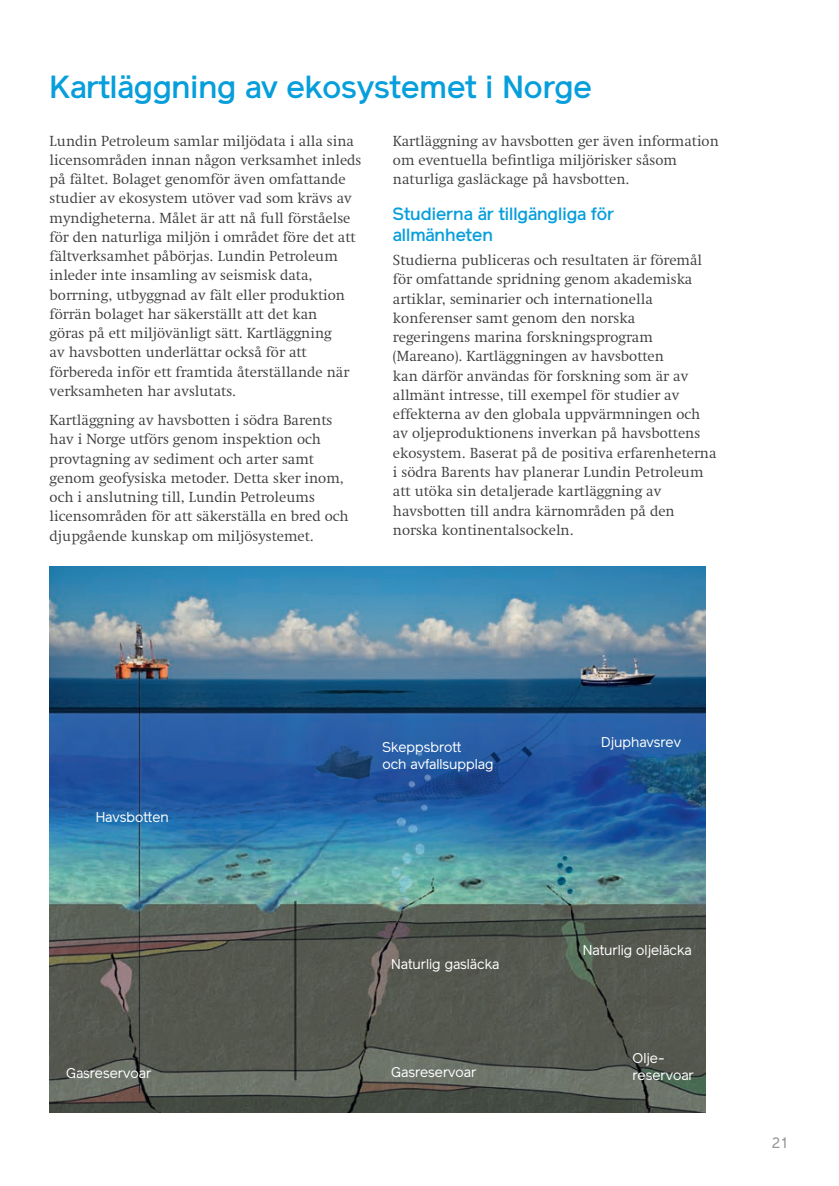
<style>
.page{position:relative;width:839px;height:1186px;background:#fff}
.page>*{position:absolute;margin:0;border:0;box-sizing:border-box;transform-origin:0 0}
.t1{font:500 31.5px "Reader";color:#069edb}
.t2{font:500 17.5px/21px "Reader";color:#069edb}
.t3{font:300 14.88px/19.2px "Swift LT Std";color:#3e3e3f}
.t4{font:14.88px "Reader";color:#939598}
.t5{font:14px/16.8px "Reader";color:#fff}
</style>
<div class="page">
<img style="left:50px;top:566px;width:655px;height:547px">
<h1 class="t1" style="left:50px;top:68px;width:543px">Kartläggning av ekosystemet i Norge</h1>
<p class="t3" style="left:50px;top:131px;width:313px">Lundin Petroleum samlar miljödata i alla sina licensområden innan någon verksamhet inleds på fältet. Bolaget genomför även omfattande studier av ekosystem utöver vad som krävs av myndigheterna. Målet är att nå full förståelse för den naturliga miljön i området före det att fältverksamhet påbörjas. Lundin Petroleum inleder inte insamling av seismisk data, borrning, utbyggnad av fält eller produktion förrän bolaget har säkerställt att det kan<br>göras på ett miljövänligt sätt. Kartläggning<br>av havsbotten underlättar också för att förbereda inför ett framtida återställande när verksamheten har avslutats.</p>
<p class="t3" style="left:50px;top:411px;width:300px">Kartläggning av havsbotten i södra Barents hav i Norge utförs genom inspektion och provtagning av sediment och arter samt genom geofysiska metoder. Detta sker inom, och i anslutning till, Lundin Petroleums licensområden för att säkerställa en bred och djupgående kunskap om miljösystemet.</p>
<p class="t3" style="left:393px;top:131px;width:327px">Kartläggning av havsbotten ger även information om eventuella befintliga miljörisker såsom naturliga gasläckage på havsbotten.</p>
<p class="t2" style="left:393px;top:203px;width:223px">Studierna är tillgängliga för allmänheten</p>
<p class="t3" style="left:393px;top:251px;width:325px">Studierna publiceras och resultaten är föremål för omfattande spridning genom akademiska artiklar, seminarier och internationella konferenser samt genom den norska<br>regeringens marina forskningsprogram (Mareano). Kartläggningen av havsbotten<br>kan därför användas för forskning som är av allmänt intresse, till exempel för studier av effekterna av den globala uppvärmningen och av oljeproduktionens inverkan på havsbottens ekosystem. Baserat på de positiva erfarenheterna i södra Barents hav planerar Lundin Petroleum att utöka sin detaljerade kartläggning av havsbotten till andra kärnområden på den norska kontinentalsockeln.</p>
<p class="t5" style="left:96px;top:808px;width:75px">Havsbotten</p>
<p class="t5" style="left:382px;top:739px;width:112px">Skeppsbrott<br>och avfallsupplag</p>
<p class="t5" style="left:391px;top:956px;width:109px">Naturlig gasläcka</p>
<p class="t5" style="left:66px;top:1065px;width:87px">Gasreservoar</p>
<p class="t5" style="left:391px;top:1064px;width:87px">Gasreservoar</p>
<p class="t5" style="left:601px;top:733px;width:81px">Djuphavsrev</p>
<p class="t5" style="left:582px;top:941px;width:110px">Naturlig oljeläcka</p>
<p class="t5" style="left:632px;top:1049px;width:63px">Olje&shy;reservoar</p>
<p class="t4" style="left:771px;top:1133px;width:19px">21</p>
</div>
